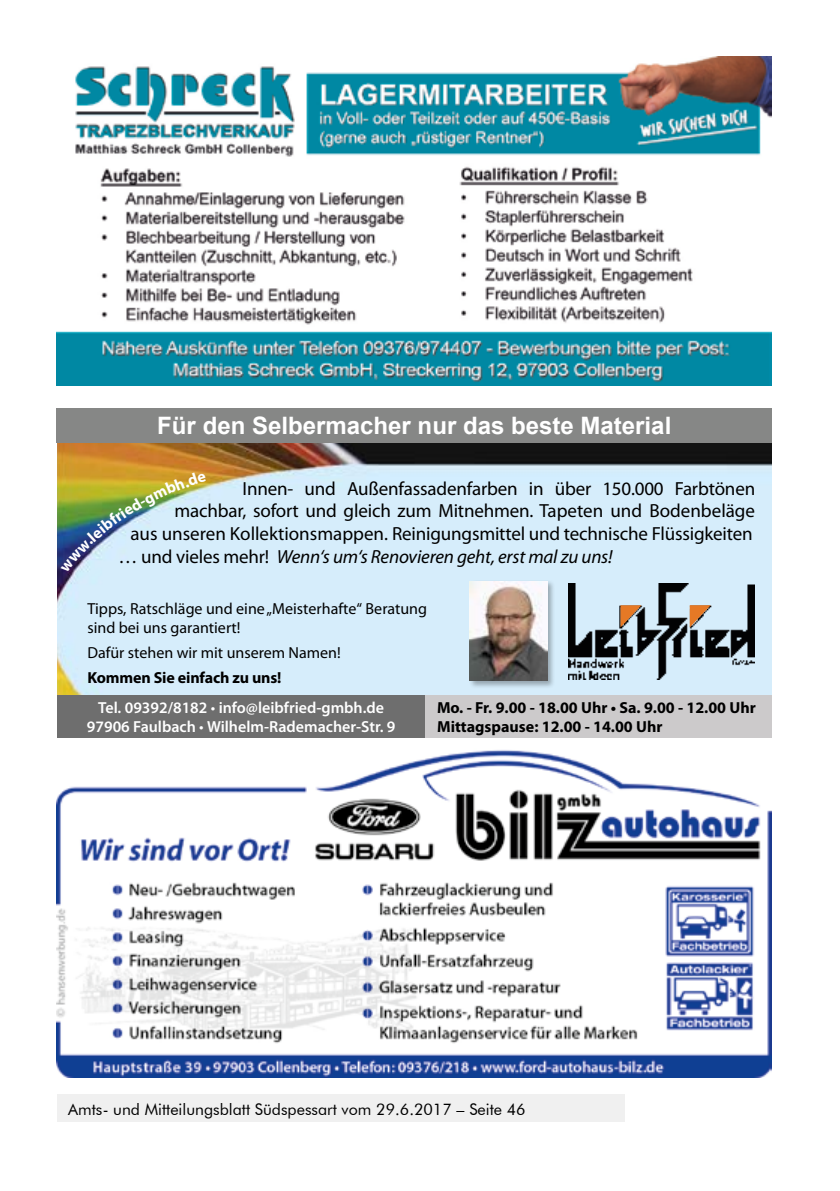
<style>
.page{position:relative;width:840px;height:1191px;background:#fff}
.page>*{position:absolute;margin:0;border:0;box-sizing:border-box;transform-origin:0 0}
.t1{font:700 24px "Arial";color:#fff}
.t2{font:19px "Myriad Pro";letter-spacing:-.01em;color:#000}
.t3{font:italic 19px "Myriad Pro";letter-spacing:-.01em;color:#000}
.t4{font:16px/19.2px "Myriad Pro";color:#000}
.t5{font:700 16px/19.2px "Myriad Pro";color:#000}
.t6{font:600 16px/19.2px "Myriad Pro";color:#fff;text-align:center}
.t7{font:16px "Futura BT";color:#000}
.s1{font-style:normal}
.s2{font-weight:400}
</style>
<div class="page">
<div style="left:57px;top:1095px;width:567px;height:27px;background:#f0f0f0"></div>
<img style="left:57px;top:442px;width:714px;height:253px">
<div style="left:57px;top:408px;width:714px;height:34px;background:#868786"></div>
<div style="left:57px;top:695px;width:714px;height:42px;background:#6e6e6e"></div>
<div style="left:424px;top:695px;width:347px;height:42px;background:#cccacb"></div>
<img style="left:568px;top:583px;width:186px;height:96px">
<svg style="left:620px;top:605px;width:90px;height:22px"></svg>
<div style="left:468px;top:580px;width:87px;height:108px;background:#000;opacity:.3"></div>
<img style="left:469px;top:581px;width:78px;height:100px">
<img style="left:57px;top:750px;width:714px;height:327px">
<img style="left:57px;top:57px;width:714px;height:328px">
<img style="left:61px;top:472px;width:145px;height:100px">
<p class="t1" style="left:157px;top:409px;width:515px">Für den Selbermacher nur das beste Material</p>
<p class="t2" style="left:242px;top:476px;width:514px">Innen- und Außenfassadenfarben in über 150.000 Farbtönen</p>
<p class="t2" style="left:174px;top:499px;width:581px">machbar, sofort und gleich zum Mitnehmen. Tapeten und Bodenbeläge</p>
<p class="t2" style="left:130px;top:522px;width:623px">aus unseren Kollektionsmappen. Reinigungsmittel und technische Flüssigkeiten</p>
<p class="t3" style="left:118px;top:545px;width:495px"><span class="s1">… und vieles mehr!</span> Wenn‘s um‘s Renovieren geht, erst mal zu uns!</p>
<p class="t4" style="left:87px;top:599px;width:341px">Tipps, Ratschläge und eine „Meisterhafte“ Beratung sind bei uns garantiert!</p>
<p class="t4" style="left:87px;top:643px;width:255px">Dafür stehen wir mit unserem Namen!</p>
<p class="t5" style="left:87px;top:667px;width:195px">Kommen Sie einfach zu uns!</p>
<p class="t6" style="left:87px;top:698px;width:310px">Tel. 09392/8182 <span class="s2">•</span> info@leibfried-gmbh.de<br>97906 Faulbach <span class="s2">•</span> Wilhelm-Rademacher-Str. 9</p>
<p class="t5" style="left:437px;top:698px;width:320px">Mo. - Fr. 9.00 - 18.00 Uhr • Sa. 9.00 - 12.00 Uhr<br>Mittagspause: 12.00 - 14.00 Uhr</p>
<p class="t7" style="left:68px;top:1099px;width:459px">Amts- und Mitteilungsblatt Südspessart vom 29.6.2017 – Seite 46</p>
</div>
